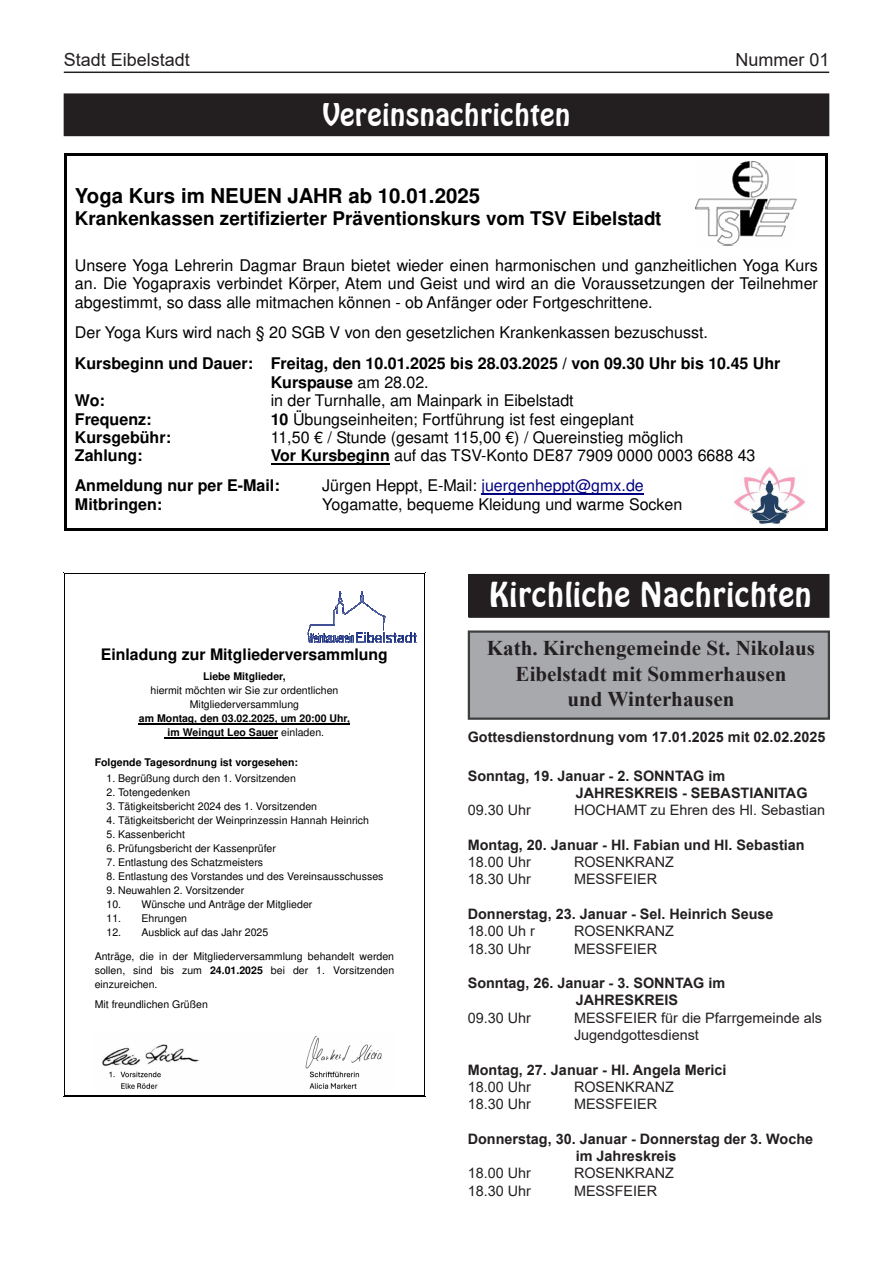
<style>
.page{position:relative;width:893px;height:1263px;background:#fff}
.page>*{position:absolute;margin:0;border:0;box-sizing:border-box;transform-origin:0 0}
.t1{font:33px "Hobo BT";color:#fff}
.t2{font:30px "Hobo BT";color:#fff}
.t3{font:700 21px/25.2px "Times New Roman";color:#231f20;text-align:center}
.t4{font:700 20.4px "Helvetica";color:#000}
.t5{font:700 18.9px "Helvetica";color:#000}
.t6{font:18px "Arial";color:#231f20}
.t7{font:16.05px/18.5px "Helvetica";color:#000;text-align:justify}
.t8{font:700 16.05px "Helvetica";color:#000}
.t9{font:700 15.9px "Helvetica";color:#000}
.t10{font:700 14.4px/17.2px "Arial";color:#231f20}
.t11{font:14.4px/17.2px "Arial";color:#231f20}
.t12{font:10.5px/14px "Helvetica";color:#000;text-align:center}
.t13{font:700 10.5px/14px "Helvetica";color:#000;text-align:center}
.s1{font-weight:400}
.s2{font-weight:700}
.s3{color:#000080}
</style>
<div class="page">
<hr style="left:64px;top:72px;width:765px;height:1px;background:#231f20">
<div style="left:64px;top:94px;width:765px;height:42px;background:#231f20"></div>
<hr style="left:139px;top:723px;width:211px;height:1px;background:#000">
<hr style="left:165px;top:737px;width:113px;height:1px;background:#000">
<svg style="left:308px;top:592px;width:109px;height:51px"></svg>
<img style="left:102px;top:1035px;width:280px;height:54px">
<hr style="left:65px;top:573px;width:359px;height:1px;background:#000">
<hr style="left:65px;top:573px;width:1px;height:522px;background:#000">
<hr style="left:425px;top:573px;width:1px;height:522px;background:#000">
<hr style="left:424px;top:573px;width:1px;height:522px;background:#000">
<hr style="left:65px;top:1096px;width:359px;height:1px;background:#000">
<hr style="left:65px;top:1095px;width:359px;height:1px;background:#000">
<hr style="left:67px;top:153px;width:758px;height:3px;background:#000">
<svg style="left:65px;top:153px;width:2px;height:31px"></svg>
<svg style="left:825px;top:153px;width:2px;height:31px"></svg>
<hr style="left:65px;top:184px;width:2px;height:23px;background:#000">
<hr style="left:825px;top:184px;width:2px;height:23px;background:#000">
<hr style="left:65px;top:207px;width:2px;height:22px;background:#000">
<hr style="left:825px;top:207px;width:2px;height:22px;background:#000">
<hr style="left:271px;top:463px;width:119px;height:2px;background:#000">
<hr style="left:481px;top:493px;width:163px;height:1px;background:#000080">
<hr style="left:67px;top:528px;width:758px;height:3px;background:#000">
<svg style="left:65px;top:229px;width:2px;height:302px"></svg>
<svg style="left:825px;top:229px;width:2px;height:302px"></svg>
<img style="left:695px;top:162px;width:102px;height:84px">
<img style="left:734px;top:467px;width:71px;height:57px">
<div style="left:468px;top:630px;width:362px;height:90px;background:#a8a9ad;border:2px solid #3e3e3f"></div>
<div style="left:469px;top:574px;width:360px;height:43px;background:#231f20"></div>
<div style="left:469px;top:574px;width:360px;height:44px;border:1px solid #231f20"></div>
<p class="t6" style="left:64px;top:48px;width:128px">Stadt Eibelstadt</p>
<p class="t6" style="left:735px;top:48px;width:96px">Nummer 01</p>
<h2 class="t2" style="left:322px;top:97px;width:250px">Vereinsnachrichten</h2>
<p class="t4" style="left:75px;top:188px;width:407px">Yoga Kurs im NEUEN JAHR ab 10.01.2025</p>
<p class="t5" style="left:75px;top:211px;width:588px">Krankenkassen zertifizierter Präventionskurs vom TSV Eibelstadt</p>
<p class="t7" style="left:75px;top:256px;width:745px">Unsere Yoga Lehrerin Dagmar Braun bietet wieder einen harmonischen und ganzheitlichen Yoga Kurs an. Die Yogapraxis verbindet Körper, Atem und Geist und wird an die Voraussetzungen der Teilnehmer abgestimmt, so dass alle mitmachen können - ob Anfänger oder Fortgeschrittene.</p>
<p class="t7" style="left:75px;top:323px;width:635px">Der Yoga Kurs wird nach § 20 SGB V von den gesetzlichen Krankenkassen bezuschusst.</p>
<p class="t8" style="left:75px;top:357px;width:707px">Kursbeginn und Dauer: Freitag, den 10.01.2025 bis 28.03.2025 / von 09.30 Uhr bis 10.45 Uhr</p>
<p class="t8" style="left:271px;top:376px;width:159px">Kurspause <span class="s1">am 28.02.</span></p>
<p class="t8" style="left:75px;top:394px;width:31px">Wo:</p>
<p class="t7" style="left:271px;top:391px;width:304px">in der Turnhalle, am Mainpark in Eibelstadt</p>
<p class="t8" style="left:75px;top:413px;width:78px">Frequenz:</p>
<p class="t7" style="left:271px;top:410px;width:365px"><span class="s2">10</span> Übungseinheiten; Fortführung ist fest eingeplant</p>
<p class="t8" style="left:75px;top:431px;width:98px">Kursgebühr:</p>
<p class="t7" style="left:271px;top:428px;width:414px">11,50 € / Stunde (gesamt 115,00 €) / Quereinstieg möglich</p>
<p class="t8" style="left:75px;top:449px;width:69px">Zahlung:</p>
<p class="t7" style="left:75px;top:441px;width:682px;line-height:30.2px;text-indent:196px"><span class="s2">Vor Kursbeginn</span> auf das TSV-Konto DE87 7909 0000 0003 6688 43<br><span class="s2">Anmeldung nur per E-Mail:</span></p>
<p class="t7" style="left:322px;top:477px;width:323px">Jürgen Heppt, E-Mail: <span class="s3">juergenheppt@gmx.de</span></p>
<p class="t8" style="left:75px;top:498px;width:89px">Mitbringen:</p>
<p class="t7" style="left:322px;top:495px;width:362px">Yogamatte, bequeme Kleidung und warme Socken</p>
<p class="t9" style="left:101px;top:648px;width:289px">Einladung zur Mitgliederversammlung</p>
<p class="t13" style="left:203px;top:670px;width:84px">Liebe Mitglieder,</p>
<p class="t12" style="left:150px;top:684px;width:189px">hiermit möchten wir Sie zur ordentlichen<br>Mitgliederversammlung</p>
<p class="t13" style="left:139px;top:712px;width:213px">am Montag, den 03.02.2025, um 20:00 Uhr, im Weingut Leo Sauer <span class="s1">einladen.</span></p>
<p class="t13" style="left:95px;top:756px;width:205px">Folgende Tagesordnung ist vorgesehen:</p>
<p class="t12" style="left:107px;top:772px;width:191px">1. Begrüßung durch den 1. Vorsitzenden</p>
<p class="t12" style="left:107px;top:786px;width:85px">2. Totengedenken</p>
<p class="t12" style="left:107px;top:800px;width:212px">3. Tätigkeitsbericht 2024 des 1. Vorsitzenden</p>
<p class="t12" style="left:107px;top:814px;width:264px">4. Tätigkeitsbericht der Weinprinzessin Hannah Heinrich</p>
<p class="t12" style="left:107px;top:828px;width:80px">5. Kassenbericht</p>
<p class="t12" style="left:107px;top:842px;width:171px">6. Prüfungsbericht der Kassenprüfer</p>
<p class="t12" style="left:107px;top:856px;width:158px">7. Entlastung des Schatzmeisters</p>
<p class="t12" style="left:107px;top:870px;width:278px">8. Entlastung des Vorstandes und des Vereinsausschusses</p>
<p class="t12" style="left:107px;top:884px;width:139px">9. Neuwahlen 2. Vorsitzender</p>
<p class="t12" style="left:107px;top:898px;width:207px">10. Wünsche und Anträge der Mitglieder</p>
<p class="t12" style="left:107px;top:912px;width:82px">11. Ehrungen</p>
<p class="t12" style="left:107px;top:926px;width:163px">12. Ausblick auf das Jahr 2025</p>
<p class="t12" style="left:95px;top:951px;width:301px;text-align:justify">Anträge, die in der Mitgliederversammlung behandelt werden sollen, sind bis zum <span class="s2">24.01.2025</span> bei der 1. Vorsitzenden einzureichen.</p>
<p class="t12" style="left:95px;top:998px;width:115px">Mit freundlichen Grüßen</p>
<h1 class="t1" style="left:489px;top:574px;width:324px">Kirchliche Nachrichten</h1>
<h3 class="t3" style="left:487px;top:635px;width:330px">Kath. Kirchengemeinde St. Nikolaus<br>Eibelstadt mit Sommerhausen<br>und Winterhausen</h3>
<p class="t10" style="left:468px;top:728px;width:359px">Gottesdienstordnung vom 17.01.2025 mit 02.02.2025</p>
<p class="t10" style="left:576px;top:767px;width:233px;text-indent:-108px">Sonntag, 19. Januar - 2. SONNTAG im<br>JAHRESKREIS - SEBASTIANITAG</p>
<p class="t11" style="left:468px;top:801px;width:65px">09.30 Uhr</p>
<p class="t11" style="left:574px;top:801px;width:253px">HOCHAMT zu Ehren des Hl. Sebastian</p>
<p class="t10" style="left:468px;top:836px;width:338px">Montag, 20. Januar - Hl. Fabian und Hl. Sebastian</p>
<p class="t11" style="left:468px;top:853px;width:65px">18.00 Uhr</p>
<p class="t11" style="left:574px;top:853px;width:102px">ROSENKRANZ</p>
<p class="t11" style="left:468px;top:871px;width:65px">18.30 Uhr</p>
<p class="t11" style="left:574px;top:871px;width:85px">MESSFEIER</p>
<p class="t10" style="left:468px;top:905px;width:307px">Donnerstag, 23. Januar - Sel. Heinrich Seuse</p>
<p class="t11" style="left:468px;top:922px;width:69px">18.00 Uh r</p>
<p class="t11" style="left:574px;top:922px;width:102px">ROSENKRANZ</p>
<p class="t11" style="left:468px;top:940px;width:65px">18.30 Uhr</p>
<p class="t11" style="left:574px;top:940px;width:85px">MESSFEIER</p>
<p class="t10" style="left:576px;top:974px;width:151px;text-indent:-108px">Sonntag, 26. Januar - 3. SONNTAG im<br>JAHRESKREIS</p>
<p class="t11" style="left:468px;top:1009px;width:65px">09.30 Uhr</p>
<p class="t11" style="left:574px;top:1009px;width:250px">MESSFEIER für die Pfarrgemeinde als<br>Jugendgottesdienst</p>
<p class="t10" style="left:468px;top:1061px;width:260px">Montag, 27. Januar - Hl. Angela Merici</p>
<p class="t11" style="left:468px;top:1078px;width:65px">18.00 Uhr</p>
<p class="t11" style="left:574px;top:1078px;width:102px">ROSENKRANZ</p>
<p class="t11" style="left:468px;top:1095px;width:65px">18.30 Uhr</p>
<p class="t11" style="left:574px;top:1095px;width:85px">MESSFEIER</p>
<p class="t10" style="left:576px;top:1130px;width:239px;text-indent:-108px">Donnerstag, 30. Januar - Donnerstag der 3. Woche im Jahreskreis</p>
<p class="t11" style="left:468px;top:1164px;width:65px">18.00 Uhr</p>
<p class="t11" style="left:574px;top:1164px;width:102px">ROSENKRANZ</p>
<p class="t11" style="left:468px;top:1182px;width:65px">18.30 Uhr</p>
<p class="t11" style="left:574px;top:1182px;width:85px">MESSFEIER</p>
</div>
